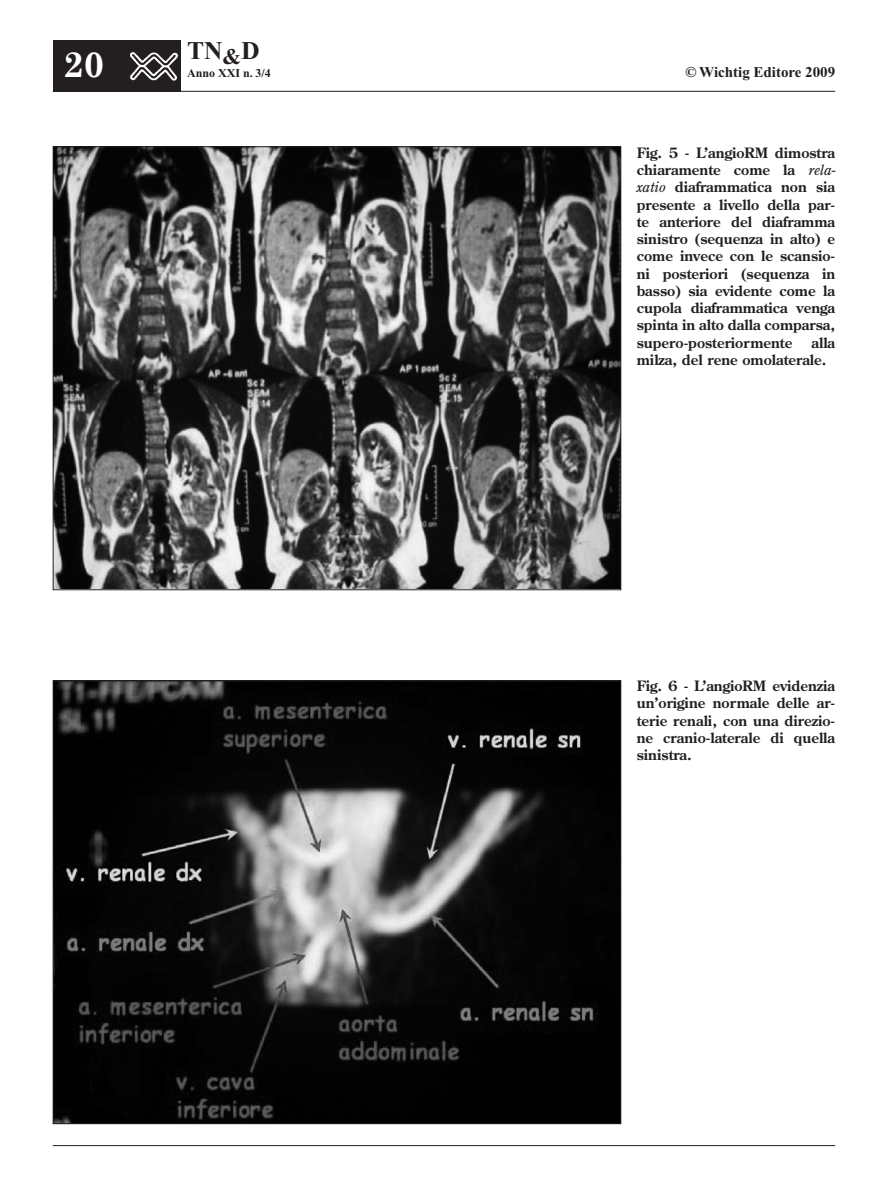
<style>
.page{position:relative;width:888px;height:1186px;background:#fff}
.page>*{position:absolute;margin:0;border:0;box-sizing:border-box;transform-origin:0 0}
.t1{font:700 36px "Century Schoolbook";color:#fff}
.t2{font:700 25.5px "Times New Roman";color:#231f20}
.t3{font:700 15px "Times New Roman";color:#231f20}
.t4{font:700 14.25px/17.2px "Century Old Style";color:#231f20;text-align:justify}
.t5{font:700 12px "Times New Roman";color:#231f20}
.s1{font-weight:400;font-style:italic}
</style>
<div class="page">
<hr style="left:53px;top:91px;width:782px;height:1px;background:#231f20">
<div style="left:53px;top:40px;width:127px;height:51px;background:#231f20"></div>
<img style="left:130px;top:52px;width:48px;height:29px">
<hr style="left:53px;top:1145px;width:782px;height:1px;background:#231f20">
<img style="left:55px;top:148px;width:564px;height:440px">
<img style="left:55px;top:682px;width:564px;height:440px">
<h1 class="t1" style="left:63px;top:42px;width:43px">20</h1>
<h2 class="t2" style="left:187px;top:36px;width:74px">TN<sub>&amp;</sub>D</h2>
<p class="t5" style="left:187px;top:66px;width:85px">Anno XXI n. 3/4</p>
<p class="t3" style="left:685px;top:63px;width:151px">© Wichtig Editore 2009</p>
<p class="t4" style="left:637px;top:144px;width:200px">Fig. 5 - L’angioRM dimostra chiaramente come la <span class="s1">rela&shy;xatio</span> diaframmatica non sia presente a livello della par&shy;te anteriore del diaframma sinistro (sequenza in alto) e come invece con le scansio&shy;ni posteriori (sequenza in basso) sia evidente come la cupola diaframmatica venga spinta in alto dalla comparsa, supero-posteriormente</p>
<p class="t4" style="left:637px;top:333px;width:200px;text-indent:175px">alla milza, del rene omolaterale.</p>
<p class="t4" style="left:637px;top:677px;width:200px">Fig. 6 - L’angioRM evidenzia un’origine normale delle ar&shy;terie renali, con una direzio&shy;ne cranio-laterale di quella sinistra.</p>
</div>
